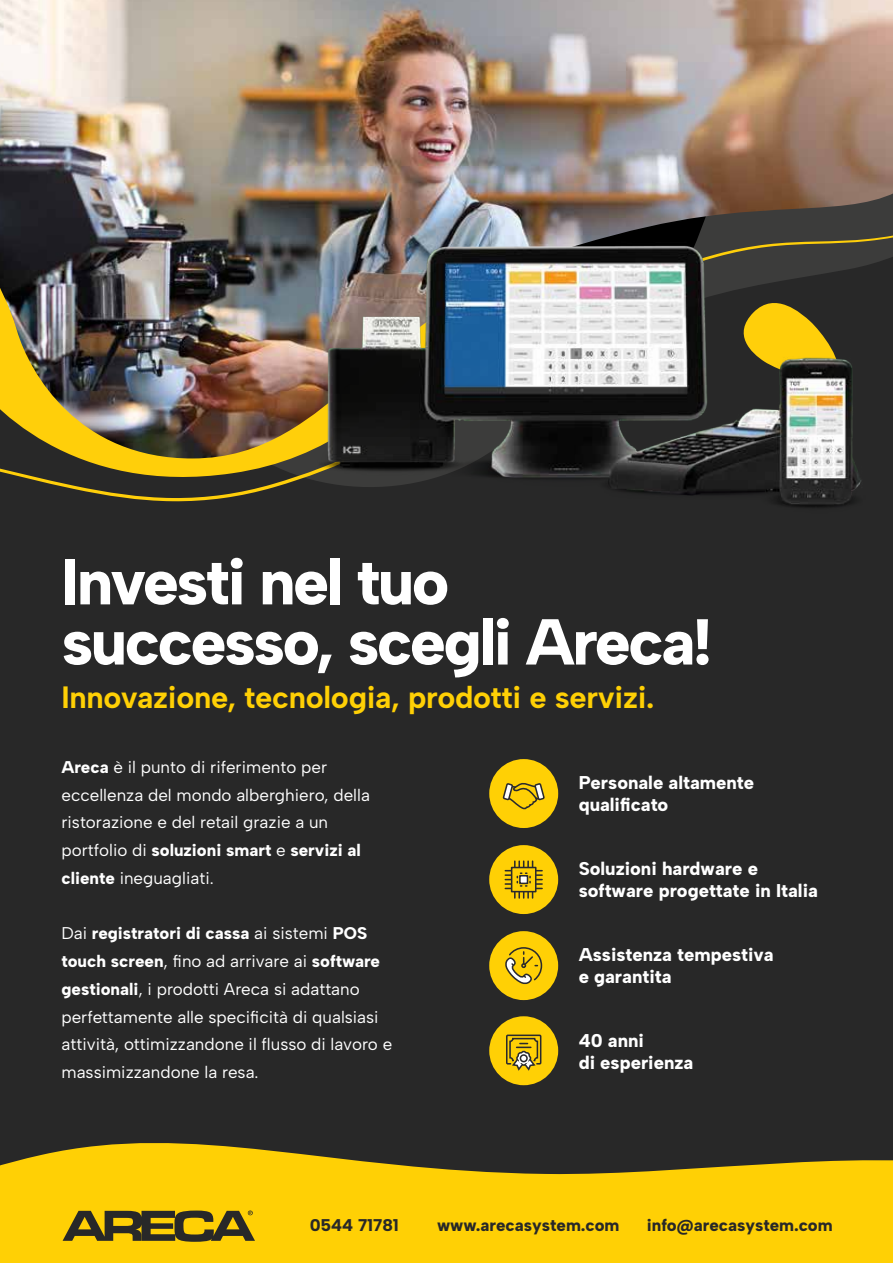
<style>
.page{position:relative;width:893px;height:1263px;background:#fff}
.page>*{position:absolute;margin:0;border:0;box-sizing:border-box;transform-origin:0 0}
.t1{font:800 64.8px/60.2px "Albert Sans";letter-spacing:-.04em;color:#fff}
.t2{font:700 30.9px "Albert Sans";letter-spacing:-.01em;color:#ffd005}
.t3{font:800 18.45px/22.2px "Albert Sans";color:#fff}
.t4{font:16.95px/27.8px "Albert Sans";color:#fff}
.t5{font:800 16.95px "Albert Sans";color:#282828}
.s1{font-weight:800}
</style>
<div class="page">
<img style="left:0;top:0;width:893px;height:1263px">
<h1 class="t1" style="left:61px;top:552px;width:652px">Investi nel tuo successo, scegli Areca!</h1>
<h2 class="t2" style="left:61px;top:678px;width:594px">Innovazione, tecnologia, prodotti e servizi.</h2>
<p class="t4" style="left:61px;top:753px;width:310px"><span class="s1">Areca</span> è il punto di riferimento per eccellenza del mondo alberghiero, della ristorazione e del retail grazie a un portfolio di <span class="s1">soluzioni smart</span> e <span class="s1">servizi al cliente</span> ineguagliati.</p>
<p class="t4" style="left:61px;top:919px;width:332px">Dai <span class="s1">registratori di cassa</span> ai sistemi <span class="s1">POS touch screen</span>, fino ad arrivare ai <span class="s1">software gestionali</span>, i prodotti Areca si adattano perfettamente alle specificità di qualsiasi attività, ottimizzandone il flusso di lavoro e massimizzandone la resa.</p>
<p class="t3" style="left:579px;top:771px;width:177px">Personale altamente qualificato</p>
<p class="t3" style="left:579px;top:857px;width:241px">Soluzioni hardware e software progettate in Italia</p>
<p class="t3" style="left:579px;top:943px;width:197px">Assistenza tempestiva e garantita</p>
<p class="t3" style="left:579px;top:1029px;width:116px">40 anni<br>di esperienza</p>
<p class="t5" style="left:310px;top:1215px;width:91px">0544 71781</p>
<p class="t5" style="left:437px;top:1215px;width:184px">www.arecasystem.com</p>
<p class="t5" style="left:647px;top:1215px;width:187px">info@arecasystem.com</p>
</div>
